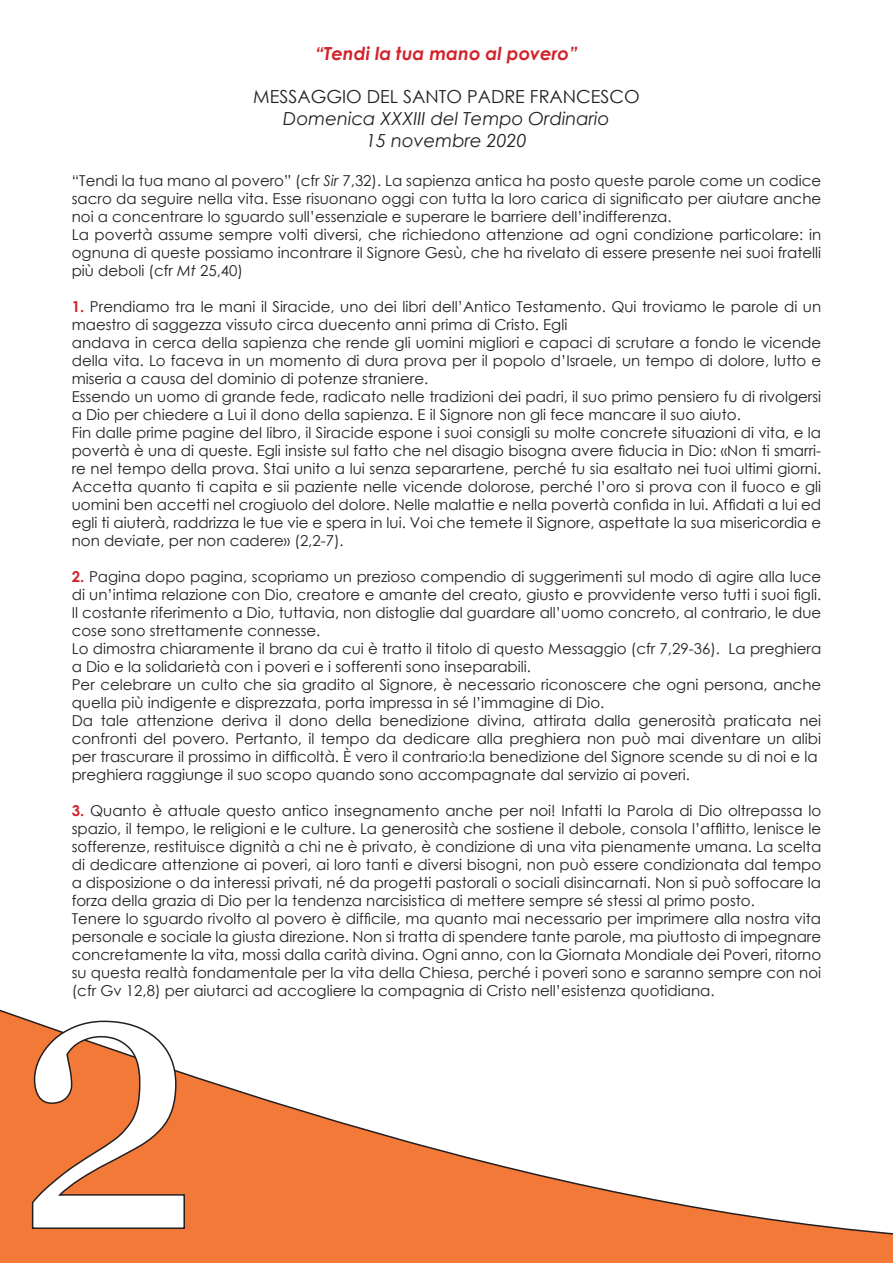
<style>
.page{position:relative;width:893px;height:1263px;background:#fff}
.page>*{position:absolute;margin:0;border:0;box-sizing:border-box;transform-origin:0 0}
.t1{font:italic 18px "Century Gothic";color:#231f20}
.t2{font:18px "Century Gothic";color:#231f20}
.t3{font:italic 700 18px "Century Gothic";color:#d1232a}
.t4{font:15px/18px "Century Gothic";color:#231f20;text-align:justify}
.s1{font-style:italic}
.s2{font-weight:700;color:#d1232a}
</style>
<div class="page">
<svg style="left:0;top:1009px;width:893px;height:254px"></svg>
<svg style="left:31px;top:1020px;width:155px;height:210px"></svg>
<p class="t3" style="left:315px;top:40px;width:264px">“Tendi la tua mano al povero”</p>
<p class="t2" style="left:253px;top:84px;width:388px">MESSAGGIO DEL SANTO PADRE FRANCESCO</p>
<p class="t1" style="left:283px;top:106px;width:328px">Domenica XXXIII del Tempo Ordinario</p>
<p class="t1" style="left:366px;top:128px;width:162px">15 novembre 2020</p>
<p class="t4" style="left:72px;top:172px;width:751px">“Tendi la tua mano al povero” (cfr <span class="s1">Sir</span> 7,32). La sapienza antica ha posto queste parole come un codice sacro da seguire nella vita. Esse risuonano oggi con tutta la loro carica di significato per aiutare anche noi a concentrare lo sguardo sull’essenziale e superare le barriere dell’indifferenza.</p>
<p class="t4" style="left:72px;top:226px;width:751px">La povertà assume sempre volti diversi, che richiedono attenzione ad ogni condizione particolare: in ognuna di queste possiamo incontrare il Signore Gesù, che ha rivelato di essere presente nei suoi fratelli più deboli (cfr <span class="s1">Mt</span> 25,40)</p>
<p class="t4" style="left:72px;top:298px;width:751px"><span class="s2">1.</span> Prendiamo tra le mani il Siracide, uno dei libri dell’Antico Testamento. Qui troviamo le parole di un maestro di saggezza vissuto circa duecento anni prima di Cristo. Egli</p>
<p class="t4" style="left:72px;top:334px;width:751px">andava in cerca della sapienza che rende gli uomini migliori e capaci di scrutare a fondo le vicende della vita. Lo faceva in un momento di dura prova per il popolo d’Israele, un tempo di dolore, lutto e miseria a causa del dominio di potenze straniere.</p>
<p class="t4" style="left:72px;top:388px;width:751px">Essendo un uomo di grande fede, radicato nelle tradizioni dei padri, il suo primo pensiero fu di rivolgersi a Dio per chiedere a Lui il dono della sapienza. E il Signore non gli fece mancare il suo aiuto.</p>
<p class="t4" style="left:72px;top:424px;width:751px">Fin dalle prime pagine del libro, il Siracide espone i suoi consigli su molte concrete situazioni di vita, e la povertà è una di queste. Egli insiste sul fatto che nel disagio bisogna avere fiducia in Dio: «Non ti smarri&shy;re nel tempo della prova. Stai unito a lui senza separartene, perché tu sia esaltato nei tuoi ultimi giorni.<br>Accetta quanto ti capita e sii paziente nelle vicende dolorose, perché l’oro si prova con il fuoco e gli uomini ben accetti nel crogiuolo del dolore. Nelle malattie e nella povertà confida in lui. Affidati a lui ed egli ti aiuterà, raddrizza le tue vie e spera in lui. Voi che temete il Signore, aspettate la sua misericordia e non deviate, per non cadere» (2,2-7).</p>
<p class="t4" style="left:72px;top:568px;width:751px"><span class="s2">2.</span> Pagina dopo pagina, scopriamo un prezioso compendio di suggerimenti sul modo di agire alla luce di un’intima relazione con Dio, creatore e amante del creato, giusto e provvidente verso tutti i suoi figli.<br>Il costante riferimento a Dio, tuttavia, non distoglie dal guardare all’uomo concreto, al contrario, le due cose sono strettamente connesse.</p>
<p class="t4" style="left:72px;top:640px;width:751px">Lo dimostra chiaramente il brano da cui è tratto il titolo di questo Messaggio (cfr 7,29-36). La preghiera a Dio e la solidarietà con i poveri e i sofferenti sono inseparabili.</p>
<p class="t4" style="left:72px;top:676px;width:751px">Per celebrare un culto che sia gradito al Signore, è necessario riconoscere che ogni persona, anche quella più indigente e disprezzata, porta impressa in sé l’immagine di Dio.</p>
<p class="t4" style="left:72px;top:712px;width:751px">Da tale attenzione deriva il dono della benedizione divina, attirata dalla generosità praticata nei</p>
<p class="t4" style="left:72px;top:730px;width:751px">confronti del povero. Pertanto, il tempo da dedicare alla preghiera non può mai diventare un alibi</p>
<p class="t4" style="left:72px;top:748px;width:747px">per trascurare il prossimo in difficoltà. È vero il contrario:la benedizione del Signore scende su di noi e la</p>
<p class="t4" style="left:72px;top:766px;width:620px">preghiera raggiunge il suo scopo quando sono accompagnate dal servizio ai poveri.</p>
<p class="t4" style="left:72px;top:802px;width:751px"><span class="s2">3.</span> Quanto è attuale questo antico insegnamento anche per noi! Infatti la Parola di Dio oltrepassa lo spazio, il tempo, le religioni e le culture. La generosità che sostiene il debole, consola l’afflitto, lenisce le sofferenze, restituisce dignità a chi ne è privato, è condizione di una vita pienamente umana. La scelta di dedicare attenzione ai poveri, ai loro tanti e diversi bisogni, non può essere condizionata dal tempo a disposizione o da interessi privati, né da progetti pastorali o sociali disincarnati. Non si può soffocare la forza della grazia di Dio per la tendenza narcisistica di mettere sempre sé stessi al primo posto.</p>
<p class="t4" style="left:72px;top:910px;width:751px">Tenere lo sguardo rivolto al povero è difficile, ma quanto mai necessario per imprimere alla nostra vita personale e sociale la giusta direzione. Non si tratta di spendere tante parole, ma piuttosto di impegnare concretamente la vita, mossi dalla carità divina. Ogni anno, con la Giornata Mondiale dei Poveri, ritorno su questa realtà fondamentale per la vita della Chiesa, perché i poveri sono e saranno sempre con noi (cfr Gv 12,8) per aiutarci ad accogliere la compagnia di Cristo nell’esistenza quotidiana.</p>
</div>
